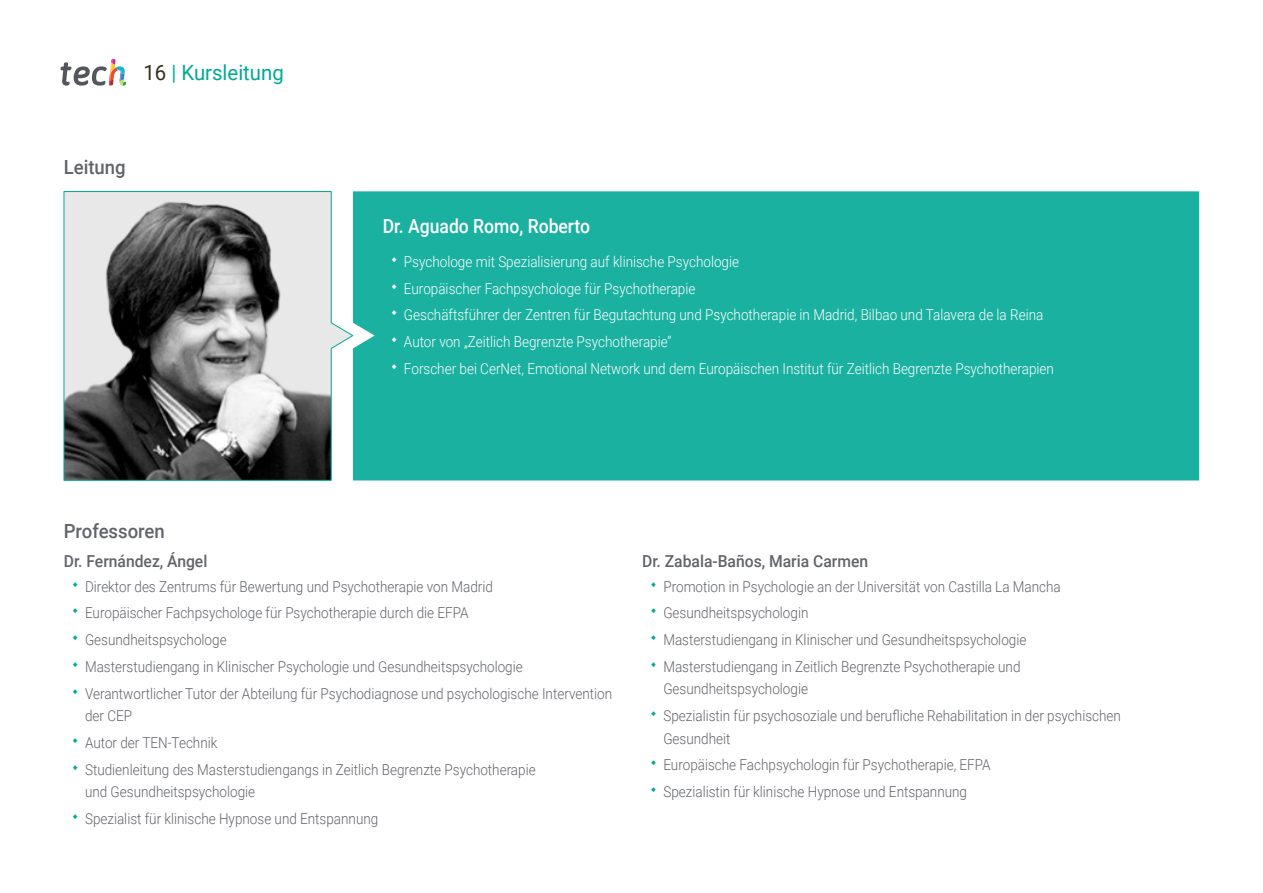
<style>
.page{position:relative;width:1263px;height:893px;background:#fff}
.page>*{position:absolute;margin:0;border:0;box-sizing:border-box;transform-origin:0 0}
.t1{font:21px "Roboto";color:#00a996}
.t2{font:500 19.5px "Roboto";color:#fff;scale:.9 1}
.t3{font:500 19.5px "Roboto";color:#61646a;scale:.95 1}
.t4{font:500 16.5px "Roboto";color:#61646a;scale:.95 1}
.t5{font:300 15px/26.7px "Roboto";color:#61646a;scale:.9 1}
.t6{font:300 15px/26.7px "Roboto";color:#fff;scale:.9 1}
.s1{color:#312e20}
</style>
<div class="page">
<svg style="left:61px;top:59px;width:65px;height:27px"></svg>
<div style="left:353px;top:191px;width:846px;height:289px;background:#1ab1a0"></div>
<svg style="left:64px;top:191px;width:289px;height:290px;background:#8f9191"></svg>
<svg style="left:392px;top:257px;width:5px;height:5px"></svg>
<svg style="left:392px;top:284px;width:5px;height:5px"></svg>
<svg style="left:392px;top:310px;width:5px;height:5px"></svg>
<svg style="left:392px;top:337px;width:5px;height:5px"></svg>
<svg style="left:392px;top:364px;width:5px;height:5px"></svg>
<h1 class="t1" style="left:144px;top:57px;width:142px"><span class="s1">16</span> | Kursleitung</h1>
<h2 class="t3" style="left:64px;top:154px;width:67px">Leitung</h2>
<h2 class="t2" style="left:383px;top:212px;width:232px">Dr. Aguado Romo, Roberto</h2>
<p class="t6" style="left:404px;top:247px;width:724px">Psychologe mit Spezialisierung auf klinische Psychologie<br>Europäischer Fachpsychologe für Psychotherapie<br>Geschäftsführer der Zentren für Begutachtung und Psychotherapie in Madrid, Bilbao und Talavera de la Reina Autor von „Zeitlich Begrenzte Psychotherapie“<br>Forscher bei CerNet, Emotional Network und dem Europäischen Institut für Zeitlich Begrenzte Psychotherapien</p>
<h2 class="t3" style="left:64px;top:517px;width:108px">Professoren</h2>
<p class="t4" style="left:64px;top:550px;width:153px">Dr. Fernández, Ángel</p>
<p class="t5" style="left:85px;top:572px;width:587px">Direktor des Zentrums für Bewertung und Psychotherapie von Madrid<br>Europäischer Fachpsychologe für Psychotherapie durch die EFPA Gesundheitspsychologe<br>Masterstudiengang in Klinischer Psychologie und Gesundheitspsychologie Verantwortlicher Tutor der Abteilung für Psychodiagnose und psychologische Intervention</p>
<p class="t5" style="left:85px;top:702px;width:502px">der CEP<br>Autor der TEN-Technik<br>Studienleitung des Masterstudiengangs in Zeitlich Begrenzte Psychotherapie</p>
<p class="t5" style="left:85px;top:778px;width:327px">und Gesundheitspsychologie<br>Spezialist für klinische Hypnose und Entspannung</p>
<p class="t4" style="left:642px;top:550px;width:239px">Dr. Zabala-Baños, Maria Carmen</p>
<p class="t5" style="left:663px;top:572px;width:443px">Promotion in Psychologie an der Universität von Castilla La Mancha Gesundheitspsychologin<br>Masterstudiengang in Klinischer und Gesundheitspsychologie Masterstudiengang in Zeitlich Begrenzte Psychotherapie und</p>
<p class="t5" style="left:663px;top:675px;width:510px">Gesundheitspsychologie<br>Spezialistin für psychosoziale und berufliche Rehabilitation in der psychischen</p>
<p class="t5" style="left:663px;top:724px;width:365px">Gesundheit<br>Europäische Fachpsychologin für Psychotherapie, EFPA<br>Spezialistin für klinische Hypnose und Entspannung</p>
</div>
